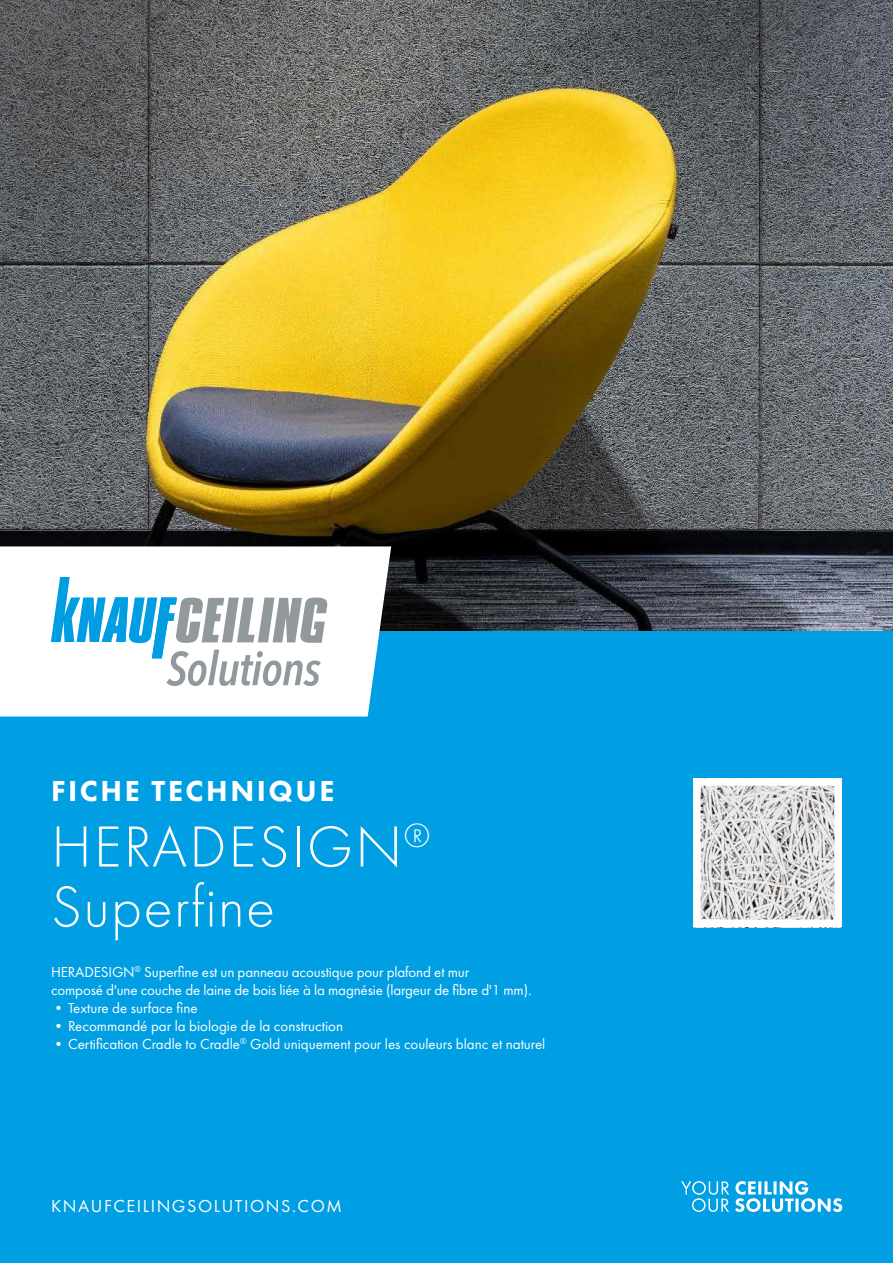
<style>
.page{position:relative;width:893px;height:1263px;background:#fff}
.page>*{position:absolute;margin:0;border:0;box-sizing:border-box;transform-origin:0 0}
.t1{font:300 60px "Futura PT";letter-spacing:.025em;color:#fff}
.t2{font:800 30px "Futura PT";letter-spacing:.085em;color:#fff}
.t3{font:18px "Futura PT";letter-spacing:.085em;color:#fff}
.t4{font:15px/18px "Futura PT";letter-spacing:-.005em;color:#fff}
</style>
<div class="page">
<img style="left:0;top:0;width:893px;height:631px">
<div style="left:0;top:631px;width:893px;height:632px;background:#009ee3"></div>
<svg style="left:681px;top:1181px;width:161px;height:31px"></svg>
<svg style="left:0;top:546px;width:391px;height:170px"></svg>
<svg style="left:51px;top:577px;width:276px;height:109px"></svg>
<img style="left:702px;top:787px;width:131px;height:131px">
<div style="left:693px;top:778px;width:149px;height:149px;border:8px solid #fff"></div>
<p class="t2" style="left:51px;top:772px;width:285px">FICHE TECHNIQUE</p>
<p class="t1" style="left:51px;top:812px;width:380px">HERADESIGN<sup>®</sup></p>
<p class="t1" style="left:51px;top:872px;width:226px">Superfine</p>
<p class="t4" style="left:51px;top:963px;width:482px">HERADESIGN<sup>®</sup> Superfine est un panneau acoustique pour plafond et mur<br>composé d'une couche de laine de bois liée à la magnésie (largeur de fibre d'1 mm).</p>
<p class="t4" style="left:51px;top:999px;width:148px">•Texture de surface fine</p>
<p class="t4" style="left:51px;top:1017px;width:294px">•Recommandé par la biologie de la construction</p>
<p class="t4" style="left:51px;top:1035px;width:496px">•Certification Cradle to Cradle<sup>®</sup> Gold uniquement pour les couleurs blanc et naturel</p>
<p class="t3" style="left:51px;top:1195px;width:292px">KNAUFCEILINGSOLUTIONS.COM</p>
</div>
